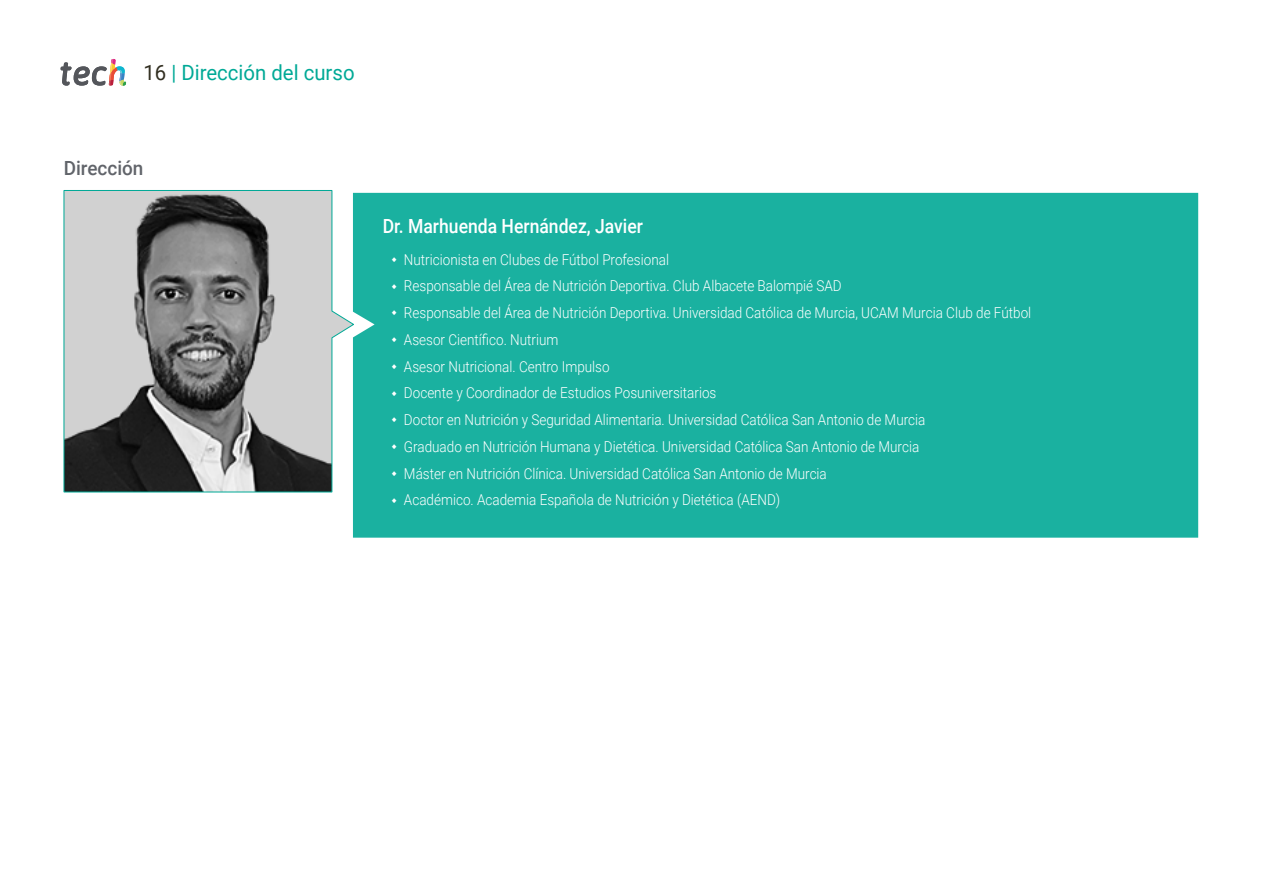
<style>
.page{position:relative;width:1263px;height:893px;background:#fff}
.page>*{position:absolute;margin:0;border:0;box-sizing:border-box;transform-origin:0 0}
.t1{font:21px "Roboto";color:#00a996}
.t2{font:500 19.5px "Roboto";color:#fff;scale:.9 1}
.t3{font:500 19.5px "Roboto";color:#61646a}
.t4{font:300 15px/26.7px "Roboto";color:#fff;scale:.9 1}
.s1{color:#312e20}
</style>
<div class="page">
<div style="left:353px;top:193px;width:845px;height:345px;background:#1ab1a0"></div>
<svg style="left:64px;top:190px;width:290px;height:302px;background:#979998"></svg>
<svg style="left:61px;top:59px;width:65px;height:27px"></svg>
<svg style="left:392px;top:257px;width:5px;height:5px"></svg>
<svg style="left:392px;top:284px;width:5px;height:5px"></svg>
<svg style="left:392px;top:310px;width:5px;height:5px"></svg>
<svg style="left:392px;top:337px;width:5px;height:5px"></svg>
<svg style="left:392px;top:364px;width:5px;height:5px"></svg>
<svg style="left:392px;top:391px;width:5px;height:5px"></svg>
<svg style="left:392px;top:417px;width:5px;height:5px"></svg>
<svg style="left:392px;top:444px;width:5px;height:5px"></svg>
<svg style="left:392px;top:471px;width:5px;height:5px"></svg>
<svg style="left:392px;top:498px;width:5px;height:5px"></svg>
<h1 class="t1" style="left:144px;top:57px;width:213px"><span class="s1">16</span> | Dirección del curso</h1>
<h2 class="t3" style="left:64px;top:154px;width:81px">Dirección</h2>
<h2 class="t2" style="left:383px;top:212px;width:291px">Dr. Marhuenda Hernández, Javier</h2>
<p class="t4" style="left:404px;top:245px;width:698px">Nutricionista en Clubes de Fútbol Profesional<br>Responsable del Área de Nutrición Deportiva. Club Albacete Balompié SAD<br>Responsable del Área de Nutrición Deportiva. Universidad Católica de Murcia, UCAM Murcia Club de Fútbol Asesor Científico. Nutrium<br>Asesor Nutricional. Centro Impulso<br>Docente y Coordinador de Estudios Posuniversitarios<br>Doctor en Nutrición y Seguridad Alimentaria. Universidad Católica San Antonio de Murcia<br>Graduado en Nutrición Humana y Dietética. Universidad Católica San Antonio de Murcia<br>Máster en Nutrición Clínica. Universidad Católica San Antonio de Murcia<br>Académico. Academia Española de Nutrición y Dietética (AEND)</p>
</div>
